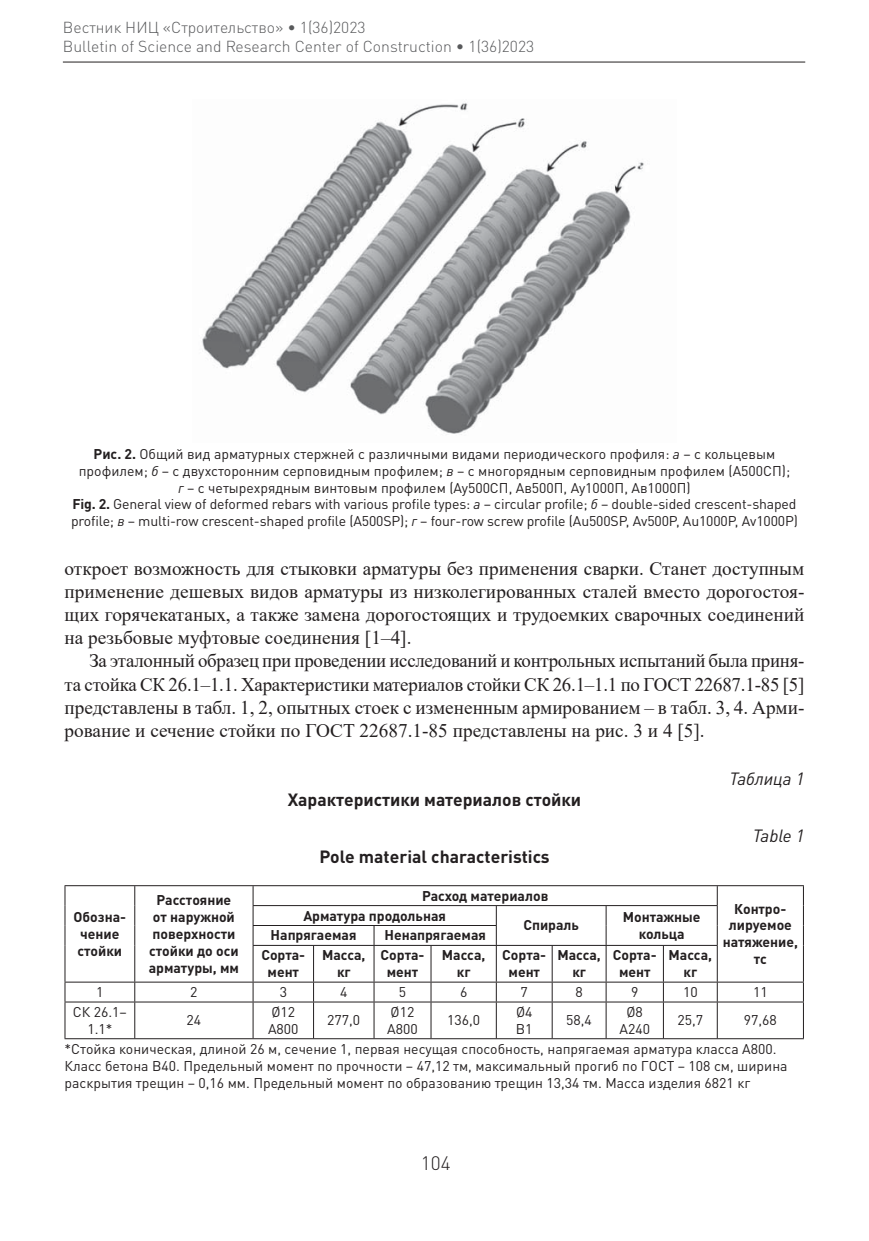
<style>
.page{position:relative;width:869px;height:1241px;background:#fff}
.page>*{position:absolute;margin:0;border:0;box-sizing:border-box;transform-origin:0 0}
.t1{font:19.25px/23.1px "Times New Roman";color:#231f20;text-align:justify}
.t2{font:300 19.25px "DIN Pro";color:#231f20}
.t3{font:700 17.5px "DIN Pro";color:#231f20}
.t4{font:italic 17.5px "DIN Pro";color:#231f20}
.t5{font:300 15.75px/18.9px "DIN Pro";color:#58595b}
.t6{font:14px/16.8px "DIN Pro";color:#231f20}
.t7{font:700 14px/16.8px "DIN Pro";color:#231f20;text-align:center}
.s1{font-weight:700}
.s2{font-style:italic}
</style>
<div class="page">
<hr style="left:63px;top:62px;width:741px;height:1px;background:#231f20">
<img style="left:202px;top:103px;width:442px;height:332px">
<hr style="left:64px;top:885px;width:739px;height:1px;background:#231f20">
<hr style="left:252px;top:905px;width:465px;height:1px;background:#231f20">
<hr style="left:252px;top:924px;width:244px;height:1px;background:#231f20">
<hr style="left:252px;top:944px;width:465px;height:1px;background:#231f20">
<hr style="left:64px;top:981px;width:739px;height:1px;background:#231f20">
<hr style="left:64px;top:1001px;width:739px;height:1px;background:#231f20">
<hr style="left:64px;top:1038px;width:739px;height:1px;background:#231f20">
<svg style="left:64px;top:886px;width:1px;height:59px"></svg>
<hr style="left:64px;top:945px;width:1px;height:36px;background:#231f20">
<svg style="left:64px;top:982px;width:1px;height:19px"></svg>
<hr style="left:64px;top:1002px;width:1px;height:36px;background:#231f20">
<svg style="left:134px;top:886px;width:1px;height:59px"></svg>
<svg style="left:252px;top:886px;width:1px;height:58px"></svg>
<svg style="left:373px;top:925px;width:1px;height:19px"></svg>
<svg style="left:495px;top:905px;width:1px;height:39px"></svg>
<svg style="left:605px;top:905px;width:1px;height:39px"></svg>
<svg style="left:716px;top:886px;width:1px;height:58px"></svg>
<svg style="left:802px;top:886px;width:1px;height:59px"></svg>
<hr style="left:134px;top:945px;width:1px;height:36px;background:#231f20">
<hr style="left:252px;top:945px;width:1px;height:36px;background:#231f20">
<hr style="left:313px;top:945px;width:1px;height:36px;background:#231f20">
<hr style="left:373px;top:945px;width:1px;height:36px;background:#231f20">
<hr style="left:430px;top:945px;width:1px;height:36px;background:#231f20">
<hr style="left:495px;top:945px;width:1px;height:36px;background:#231f20">
<hr style="left:551px;top:945px;width:1px;height:36px;background:#231f20">
<hr style="left:605px;top:945px;width:1px;height:36px;background:#231f20">
<hr style="left:662px;top:945px;width:1px;height:36px;background:#231f20">
<hr style="left:716px;top:945px;width:1px;height:36px;background:#231f20">
<hr style="left:802px;top:945px;width:1px;height:36px;background:#231f20">
<svg style="left:134px;top:982px;width:1px;height:19px"></svg>
<svg style="left:252px;top:982px;width:1px;height:19px"></svg>
<svg style="left:313px;top:982px;width:1px;height:19px"></svg>
<svg style="left:373px;top:982px;width:1px;height:19px"></svg>
<svg style="left:430px;top:982px;width:1px;height:19px"></svg>
<svg style="left:495px;top:982px;width:1px;height:19px"></svg>
<svg style="left:551px;top:982px;width:1px;height:19px"></svg>
<svg style="left:605px;top:982px;width:1px;height:19px"></svg>
<svg style="left:662px;top:982px;width:1px;height:19px"></svg>
<svg style="left:716px;top:982px;width:1px;height:19px"></svg>
<svg style="left:802px;top:982px;width:1px;height:19px"></svg>
<hr style="left:134px;top:1002px;width:1px;height:36px;background:#231f20">
<hr style="left:252px;top:1002px;width:1px;height:36px;background:#231f20">
<hr style="left:313px;top:1002px;width:1px;height:36px;background:#231f20">
<hr style="left:373px;top:1002px;width:1px;height:36px;background:#231f20">
<hr style="left:430px;top:1002px;width:1px;height:36px;background:#231f20">
<hr style="left:495px;top:1002px;width:1px;height:36px;background:#231f20">
<hr style="left:551px;top:1002px;width:1px;height:36px;background:#231f20">
<hr style="left:605px;top:1002px;width:1px;height:36px;background:#231f20">
<hr style="left:662px;top:1002px;width:1px;height:36px;background:#231f20">
<hr style="left:716px;top:1002px;width:1px;height:36px;background:#231f20">
<hr style="left:802px;top:1002px;width:1px;height:36px;background:#231f20">
<p class="t5" style="left:63px;top:20px;width:472px">Вестник НИЦ «Строительство» • 1(36)2023<br>Bulletin of Science and Research Center of Construction • 1(36)2023</p>
<p class="t6" style="left:71px;top:447px;width:728px;text-align:center"><span class="s1">Рис. 2.</span> Общий вид арматурных стержней с различными видами периодического профиля: <span class="s2">а</span> – с кольцевым профилем; <span class="s2">б</span> – с двухсторонним серповидным профилем; <span class="s2">в</span> – с многорядным серповидным профилем (А500СП);<br><span class="s2">г</span> – с четырехрядным винтовым профилем (Ау500СП, Ав500П, Ау1000П, Ав1000П)<br><span class="s1">Fig. 2.</span> General view of deformed rebars with various profile types: <span class="s2">а</span> – circular profile; <span class="s2">б</span> – double-sided crescent-shaped profile; <span class="s2">в</span> – multi-row crescent-shaped profile (А500SP); <span class="s2">г</span> – four-row screw profile (Аu500SP, Аv500P, Аu1000P, Аv1000P)</p>
<p class="t1" style="left:64px;top:557px;width:741px">откроет возможность для стыковки арматуры без применения сварки. Станет доступным применение дешевых видов арматуры из низколегированных сталей вместо дорогостоя&shy;щих горячекатаных, а также замена дорогостоящих и трудоемких сварочных соединений на резьбовые муфтовые соединения [1–4].</p>
<p class="t1" style="left:64px;top:649px;width:741px;text-indent:25px">За эталонный образец при проведении исследований и контрольных испытаний была приня&shy;та стойка СК 26.1–1.1. Характеристики материалов стойки СК 26.1–1.1 по ГОСТ 22687.1-85 [5] представлены в табл. 1, 2, опытных стоек с измененным армированием – в табл. 3, 4. Арми&shy;рование и сечение стойки по ГОСТ 22687.1-85 представлены на рис. 3 и 4 [5].</p>
<p class="t7" style="left:73px;top:910px;width:54px;text-align:left">Обозна&shy;чение стойки</p>
<p class="t3" style="left:287px;top:793px;width:295px">Характеристики материалов стойки</p>
<p class="t3" style="left:319px;top:850px;width:231px">Pole material characteristics</p>
<p class="t7" style="left:149px;top:893px;width:92px">Расстояние от наружной поверхности стойки до оси арматуры, мм</p>
<p class="t7" style="left:422px;top:888px;width:128px">Расход материалов</p>
<p class="t7" style="left:303px;top:908px;width:144px">Арматура продольная</p>
<p class="t7" style="left:622px;top:910px;width:79px">Монтажные</p>
<p class="t7" style="left:523px;top:918px;width:57px">Спираль</p>
<p class="t7" style="left:270px;top:928px;width:87px">Напрягаемая</p>
<p class="t7" style="left:384px;top:928px;width:103px">Ненапрягаемая</p>
<p class="t7" style="left:638px;top:926px;width:47px">кольца</p>
<p class="t7" style="left:261px;top:948px;width:45px">Сорта&shy;мент</p>
<p class="t7" style="left:322px;top:948px;width:45px">Масса, кг</p>
<p class="t7" style="left:380px;top:948px;width:45px">Сорта&shy;мент</p>
<p class="t7" style="left:441px;top:948px;width:45px">Масса, кг</p>
<p class="t7" style="left:502px;top:948px;width:45px">Сорта&shy;мент</p>
<p class="t7" style="left:557px;top:948px;width:45px">Масса, кг</p>
<p class="t7" style="left:612px;top:948px;width:45px">Сорта&shy;мент</p>
<p class="t7" style="left:668px;top:948px;width:45px">Масса, кг</p>
<p class="t4" style="left:729px;top:772px;width:76px">Таблица 1</p>
<p class="t4" style="left:752px;top:829px;width:53px">Table 1</p>
<p class="t7" style="left:722px;top:901px;width:77px">Контро&shy;лируемое натяжение, тс</p>
<p class="t6" style="left:96px;top:985px;width:9px">1</p>
<p class="t6" style="left:190px;top:985px;width:9px">2</p>
<p class="t6" style="left:279px;top:985px;width:9px">3</p>
<p class="t6" style="left:340px;top:985px;width:9px">4</p>
<p class="t6" style="left:398px;top:985px;width:9px">5</p>
<p class="t6" style="left:460px;top:985px;width:9px">6</p>
<p class="t6" style="left:520px;top:985px;width:9px">7</p>
<p class="t6" style="left:575px;top:985px;width:9px">8</p>
<p class="t6" style="left:630px;top:985px;width:9px">9</p>
<p class="t6" style="left:682px;top:985px;width:16px">10</p>
<p class="t6" style="left:752px;top:985px;width:16px">11</p>
<p class="t6" style="left:73px;top:1005px;width:55px;text-align:center">СК 26.1–<br>1.1*</p>
<p class="t6" style="left:186px;top:1013px;width:16px">24</p>
<p class="t6" style="left:268px;top:1005px;width:32px">Ø12<br>А800</p>
<p class="t6" style="left:327px;top:1013px;width:34px">277,0</p>
<p class="t6" style="left:387px;top:1005px;width:32px">Ø12<br>А800</p>
<p class="t6" style="left:447px;top:1013px;width:34px">136,0</p>
<p class="t6" style="left:515px;top:1005px;width:18px">Ø4<br>В1</p>
<p class="t6" style="left:566px;top:1013px;width:27px">58,4</p>
<p class="t6" style="left:619px;top:1005px;width:32px;text-align:center">Ø8<br>А240</p>
<p class="t6" style="left:677px;top:1013px;width:27px">25,7</p>
<p class="t6" style="left:64px;top:1007px;width:713px;line-height:28.5px;text-align:right">97,68<br>*Стойка коническая, длиной 26 м, сечение 1, первая несущая способность, напрягаемая арматура класса А800.</p>
<p class="t6" style="left:64px;top:1058px;width:724px">Класс бетона В40. Предельный момент по прочности – 47,12 тм, максимальный прогиб по ГОСТ – 108 см, ширина раскрытия трещин – 0,16 мм. Предельный момент по образованию трещин 13,34 тм. Масса изделия 6821 кг</p>
<h1 class="t2" style="left:420px;top:1156px;width:31px">104</h1>
</div>
